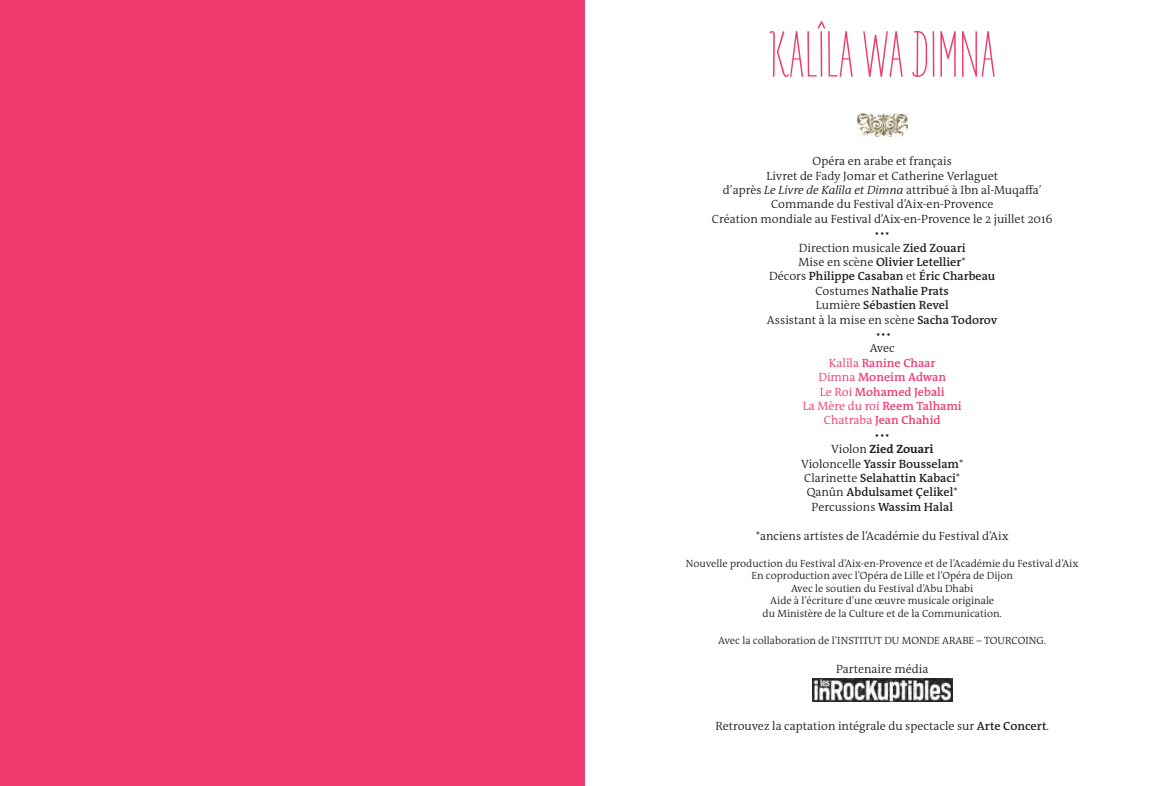
<style>
.page{position:relative;width:1169px;height:786px;background:#fff}
.page>*{position:absolute;margin:0;border:0;box-sizing:border-box;transform-origin:0 0}
.t1{font:700 60px "Only You Pro";color:#ef3b70}
.t2{font:300 12px/14.4px "The Antiqua B W4";color:#231f20;text-align:center}
.t3{font:600 12px/14.4px "The Antiqua B W6";color:#231f20;text-align:center}
.t4{font:600 12px/14.4px "The Antiqua B W6";color:#ef3b70;text-align:center}
.t5{font:300 12px "The Antiqua B W4";color:#ef3b70}
.t6{font:700 12px "The Antiqua B W7";color:#231f20}
.t7{font:300 10.5px/12.6px "The Antiqua B W4";color:#231f20;text-align:center}
.s1{font-style:italic}
.s2{font-family:"The Antiqua B W6";font-weight:600}
.s3{font-family:"The Antiqua B W4";font-weight:300}
</style>
<div class="page">
<div style="left:0;top:0;width:584px;height:786px;background:#ef3b70"></div>
<img style="left:857px;top:114px;width:50px;height:23px">
<img style="left:812px;top:678px;width:140px;height:24px">
<h1 class="t1" style="left:769px;top:21px;width:228px">KALÎLA WA DIMNA</h1>
<p class="t2" style="left:712px;top:154px;width:342px">Opéra en arabe et français<br>Livret de Fady Jomar et Catherine Verlaguet<br>d’après <span class="s1">Le Livre de Kalîla et Dimna</span> attribué à Ibn al-Muqaffa’ Commande du Festival d’Aix-en-Provence<br>Création mondiale au Festival d’Aix-en-Provence le 2 juillet 2016</p>
<p class="t2" style="left:799px;top:226px;width:168px">•••<br>Direction musicale <span class="s2">Zied Zouari</span></p>
<p class="t3" style="left:769px;top:255px;width:228px"><span class="s3">Mise en scène</span> Olivier Letellier<span class="s3">*<br>Décors</span> Philippe Casaban <span class="s3">et</span> Éric Charbeau<br><span class="s3">Costumes</span> Nathalie Prats<br><span class="s3">Lumière</span> Sébastien Revel</p>
<p class="t2" style="left:767px;top:312px;width:232px">Assistant à la mise en scène <span class="s2">Sacha Todorov</span></p>
<p class="t2" style="left:869px;top:327px;width:26px">•••<br>Avec</p>
<p class="t4" style="left:818px;top:356px;width:129px"><span class="s3">Kalîla</span> Ranine Chaar<br><span class="s3">Dimna</span> Moneim Adwan<br><span class="s3">Le Roi</span> Mohamed Jebali</p>
<p class="t5" style="left:802px;top:398px;width:160px">La Mère du roi <span class="s2">Reem Talhami</span></p>
<p class="t4" style="left:824px;top:413px;width:118px"><span class="s3">Chatraba</span> Jean Chahid</p>
<p class="t2" style="left:874px;top:428px;width:17px">•••</p>
<p class="t6" style="left:831px;top:441px;width:104px"><span class="s3">Violon</span> Zied Zouari</p>
<p class="t3" style="left:801px;top:456px;width:164px;text-align:left"><span class="s3">Violoncelle</span> Yassir Bousselam<span class="s3">*<br>Clarinette</span> Selahattin Kabaci<span class="s3">*<br>Qanûn</span> Abdulsamet Çelikel<span class="s3">*</span></p>
<p class="t2" style="left:811px;top:500px;width:143px">Percussions <span class="s2">Wassim Halal</span></p>
<p class="t2" style="left:755px;top:528px;width:255px">*anciens artistes de l’Académie du Festival d’Aix</p>
<p class="t7" style="left:686px;top:557px;width:394px">Nouvelle production du Festival d’Aix-en-Provence et de l’Académie du Festival d’Aix En coproduction avec l’Opéra de Lille et l’Opéra de Dijon<br>Avec le soutien du Festival d’Abu Dhabi<br>Aide à l’écriture d’une œuvre musicale originale<br>du Ministère de la Culture et de la Communication.</p>
<p class="t7" style="left:718px;top:634px;width:329px">Avec la collaboration de l’INSTITUT DU MONDE ARABE – TOURCOING.</p>
<p class="t2" style="left:836px;top:662px;width:94px">Partenaire média</p>
<p class="t2" style="left:715px;top:719px;width:335px">Retrouvez la captation intégrale du spectacle sur <span class="s2">Arte Concert</span>.</p>
</div>
